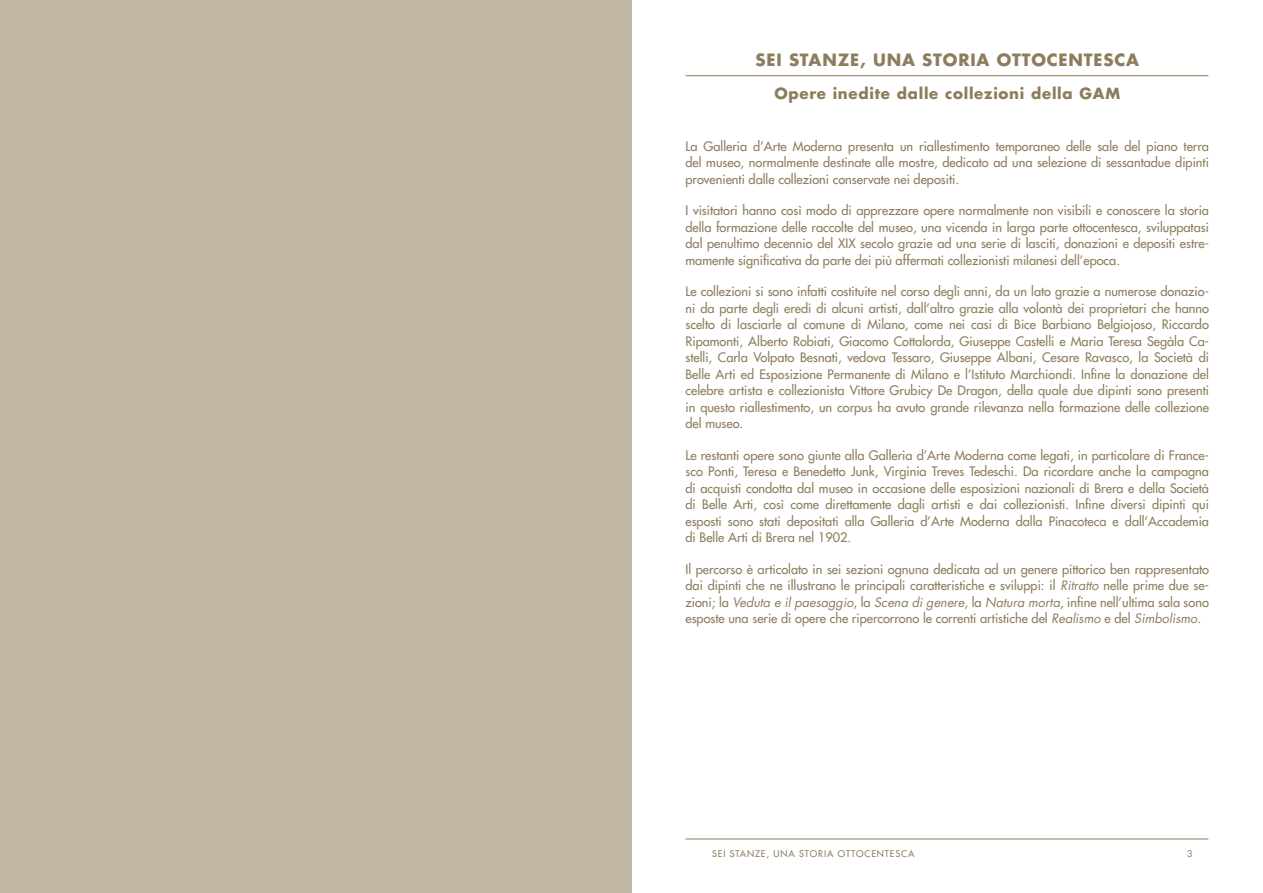
<style>
.page{position:relative;width:1263px;height:893px;background:#fff}
.page>*{position:absolute;margin:0;border:0;box-sizing:border-box;transform-origin:0 0}
.t1{font:700 16.5px "Futura LT";letter-spacing:.05em;color:#8c7d5c}
.t2{font:700 15px "Futura LT";letter-spacing:.05em;color:#8c7d5c}
.t3{font:12.75px/16.5px "Futura LT";color:#8c7d5c;text-align:justify}
.t4{font:9px "Futura LT";letter-spacing:.1em;color:#8c7d5c}
.s1{font-style:italic}
</style>
<div class="page">
<hr style="left:685px;top:75px;width:523px;height:1px;background:#8c7d5c">
<hr style="left:685px;top:839px;width:523px;height:1px;background:#8c7d5c">
<div style="left:0;top:0;width:631px;height:893px;background:#c2b8a6"></div>
<p class="t1" style="left:755px;top:49px;width:385px">SEI STANZE, UNA STORIA OTTOCENTESCA</p>
<p class="t2" style="left:774px;top:84px;width:347px">Opere inedite dalle collezioni della GAM</p>
<p class="t3" style="left:685px;top:137px;width:525px">La Galleria d’Arte Moderna presenta un riallestimento temporaneo delle sale del piano terra del museo, normalmente destinate alle mostre, dedicato ad una selezione di sessantadue dipinti provenienti dalle collezioni conservate nei depositi.</p>
<p class="t3" style="left:685px;top:202px;width:525px">I visitatori hanno così modo di apprezzare opere normalmente non visibili e conoscere la storia della formazione delle raccolte del museo, una vicenda in larga parte ottocentesca, sviluppatasi dal penultimo decennio del XIX secolo grazie ad una serie di lasciti, donazioni e depositi estre&shy;mamente significativa da parte dei più affermati collezionisti milanesi dell’epoca.</p>
<p class="t3" style="left:685px;top:283px;width:525px">Le collezioni si sono infatti costituite nel corso degli anni, da un lato grazie a numerose donazio&shy;ni da parte degli eredi di alcuni artisti, dall’altro grazie alla volontà dei proprietari che hanno scelto di lasciarle al comune di Milano, come nei casi di Bice Barbiano Belgiojoso, Riccardo Ripamonti, Alberto Robiati, Giacomo Cottalorda, Giuseppe Castelli e Maria Teresa Segàla Ca&shy;stelli, Carla Volpato Besnati, vedova Tessaro, Giuseppe Albani, Cesare Ravasco, la Società di Belle Arti ed Esposizione Permanente di Milano e l’Istituto Marchiondi. Infine la donazione del celebre artista e collezionista Vittore Grubicy De Dragon, della quale due dipinti sono presenti in questo riallestimento, un corpus ha avuto grande rilevanza nella formazione delle collezione del museo.</p>
<p class="t3" style="left:685px;top:446px;width:525px">Le restanti opere sono giunte alla Galleria d’Arte Moderna come legati, in particolare di France&shy;sco Ponti, Teresa e Benedetto Junk, Virginia Treves Tedeschi. Da ricordare anche la campagna di acquisti condotta dal museo in occasione delle esposizioni nazionali di Brera e della Società di Belle Arti, così come direttamente dagli artisti e dai collezionisti. Infine diversi dipinti qui esposti sono stati depositati alla Galleria d’Arte Moderna dalla Pinacoteca e dall’Accademia di Belle Arti di Brera nel 1902.</p>
<p class="t3" style="left:685px;top:560px;width:525px">Il percorso è articolato in sei sezioni ognuna dedicata ad un genere pittorico ben rappresentato dai dipinti che ne illustrano le principali caratteristiche e sviluppi: il <span class="s1">Ritratto</span> nelle prime due se&shy;zioni; la <span class="s1">Veduta e il paesaggio</span>, la <span class="s1">Scena di genere</span>, la <span class="s1">Natura morta</span>, infine nell’ultima sala sono esposte una serie di opere che ripercorrono le correnti artistiche del <span class="s1">Realismo</span> e del <span class="s1">Simbolismo</span>.</p>
<p class="t4" style="left:712px;top:848px;width:204px">SEI STANZE, UNA STORIA OTTOCENTESCA</p>
<p class="t4" style="left:1187px;top:848px;width:7px">3</p>
</div>
